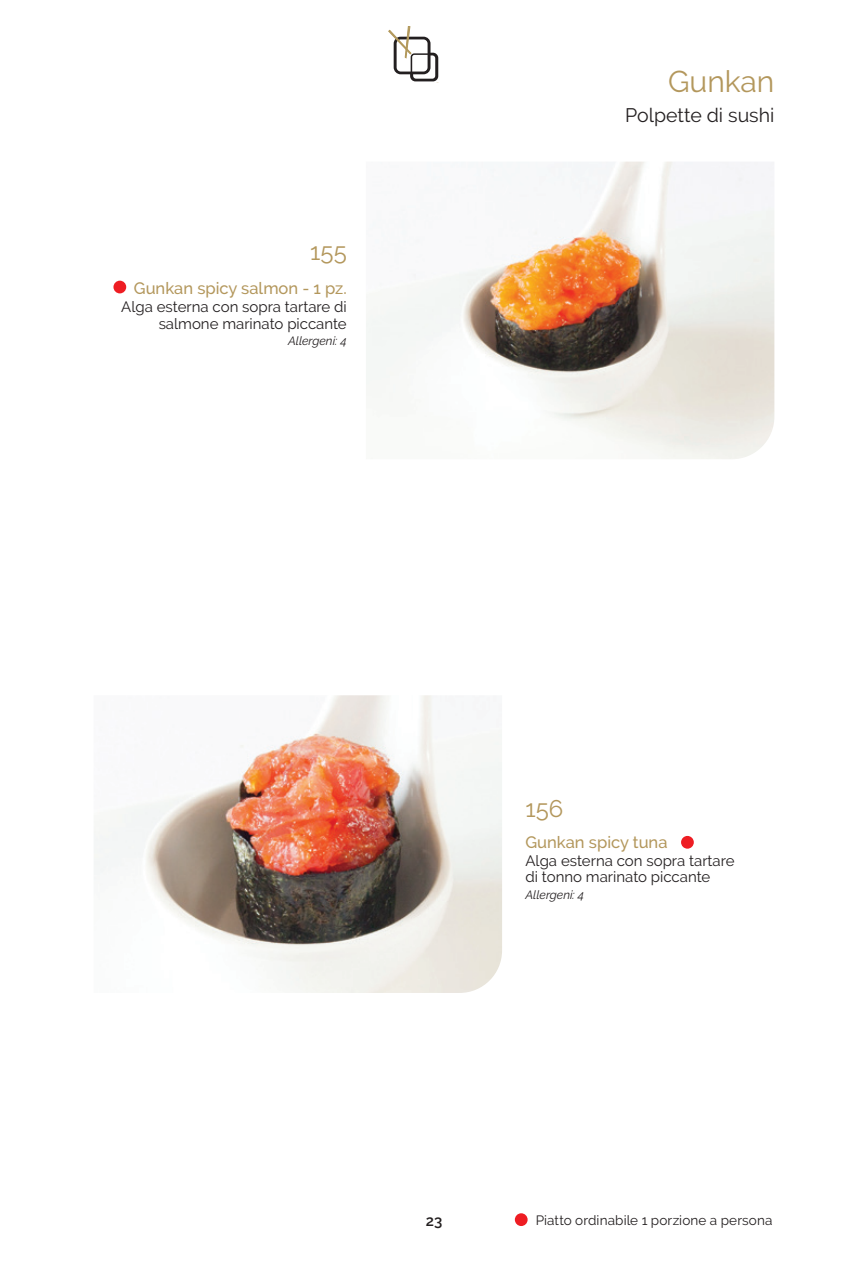
<style>
.page{position:relative;width:851px;height:1263px;background:#fff}
.page>*{position:absolute;margin:0;border:0;box-sizing:border-box;transform-origin:0 0}
.t1{font:30px "Raleway";color:#b3975c}
.t2{font:24px "Raleway";color:#b3975c}
.t3{font:19.5px "Raleway";color:#231f20}
.t4{font:500 16.5px "Raleway";color:#b3975c}
.t5{font:15px/16.5px "Raleway";color:#231f20;text-align:right}
.t6{font:600 15px "Raleway";color:#231f20}
.t7{font:13.5px "Raleway";letter-spacing:.01em;color:#231f20}
.t8{font:italic 12px "Raleway";color:#231f20}
</style>
<div class="page">
<img style="left:366px;top:162px;width:408px;height:297px">
<img style="left:94px;top:695px;width:408px;height:298px">
<div style="left:514px;top:1213px;width:13px;height:13px;background:#ee1d23;border-radius:50%"></div>
<div style="left:113px;top:281px;width:13px;height:12px;background:#ee1d23;border-radius:50%"></div>
<div style="left:681px;top:836px;width:12px;height:13px;background:#ee1d23;border-radius:50%"></div>
<svg style="left:388px;top:26px;width:51px;height:57px"></svg>
<p class="t2" style="left:310px;top:237px;width:38px">155</p>
<p class="t4" style="left:134px;top:278px;width:214px">Gunkan spicy salmon - 1 pz.</p>
<p class="t5" style="left:121px;top:299px;width:227px">Alga esterna con sopra tartare di salmone marinato piccante</p>
<p class="t8" style="left:288px;top:334px;width:60px">Allergeni: 4</p>
<p class="t1" style="left:668px;top:64px;width:108px">Gunkan</p>
<p class="t3" style="left:625px;top:104px;width:151px">Polpette di sushi</p>
<p class="t2" style="left:525px;top:795px;width:39px">156</p>
<p class="t4" style="left:525px;top:832px;width:143px">Gunkan spicy tuna</p>
<p class="t5" style="left:525px;top:852px;width:210px;text-align:left">Alga esterna con sopra tartare di tonno marinato piccante</p>
<p class="t8" style="left:525px;top:888px;width:60px">Allergeni: 4</p>
<p class="t6" style="left:425px;top:1212px;width:18px">23</p>
<p class="t7" style="left:535px;top:1212px;width:238px">Piatto ordinabile 1 porzione a persona</p>
</div>
